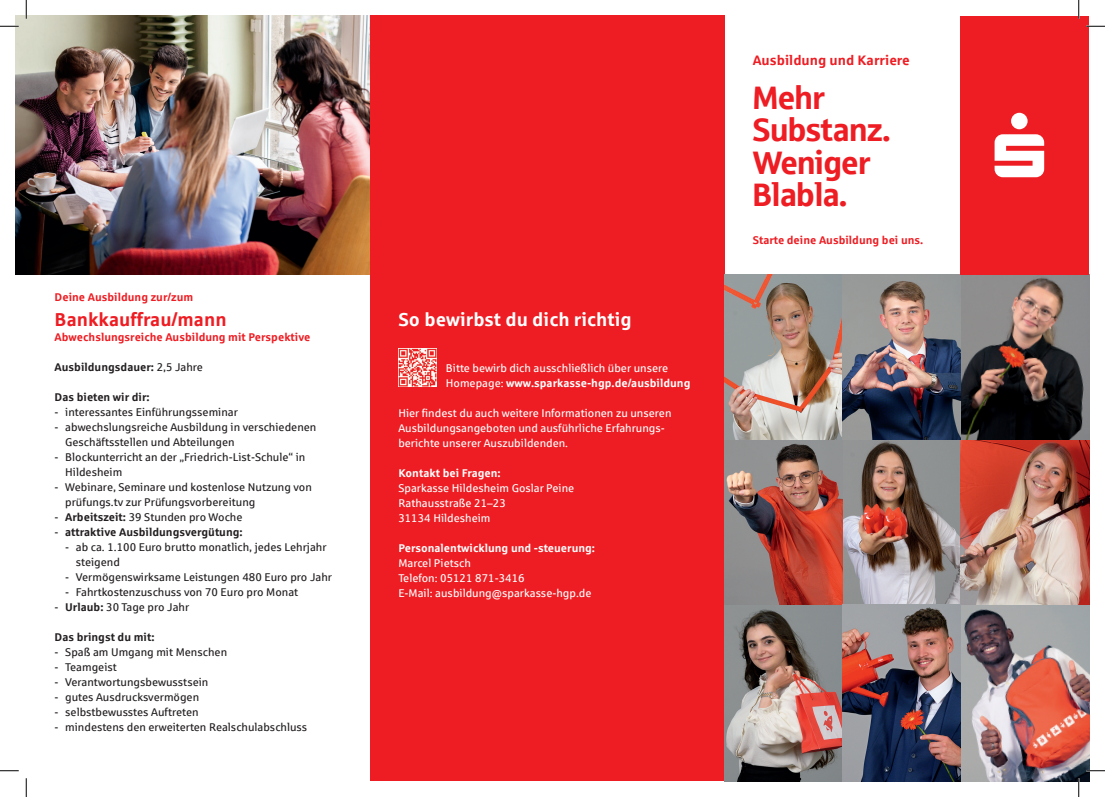
<style>
.page{position:relative;width:1105px;height:797px;background:#fff}
.page>*{position:absolute;margin:0;border:0;box-sizing:border-box;transform-origin:0 0}
.t1{font:32.5px/32.5px "Sparkasse Head";color:#ee1d23}
.t2{font:700 18.75px "Sparkasse Rg";color:#fff}
.t3{font:700 18.75px "Sparkasse Rg";color:#ee1d23}
.t4{font:700 13.75px "Sparkasse Rg";color:#ee1d23}
.t5{font:11.25px/15px "Sparkasse Rg";color:#231f20}
.t6{font:11.25px/15px "Sparkasse Rg";color:#fff}
.t7{font:700 11.25px "Sparkasse Rg";color:#ee1d23}
.t8{font:700 11.25px "Sparkasse Rg";color:#231f20}
.t9{font:700 11.25px "Sparkasse Rg";color:#fff}
.s1{font-weight:400}
.s2{font-weight:700}
</style>
<div class="page">
<div style="left:370px;top:16px;width:354px;height:765px;background:#ee1d23"></div>
<img style="left:16px;top:16px;width:354px;height:258px">
<img style="left:724px;top:274px;width:365px;height:507px">
<svg style="left:398px;top:348px;width:39px;height:39px"></svg>
<img style="left:399px;top:349px;width:38px;height:37px">
<div style="left:960px;top:16px;width:129px;height:258px;background:#ee1d23"></div>
<svg style="left:994px;top:113px;width:50px;height:64px"></svg>
<svg style="left:0;top:25px;width:19px;height:2px"></svg>
<svg style="left:1086px;top:25px;width:19px;height:2px"></svg>
<svg style="left:0;top:770px;width:19px;height:1px"></svg>
<svg style="left:1086px;top:770px;width:19px;height:1px"></svg>
<svg style="left:25px;top:0;width:2px;height:19px"></svg>
<svg style="left:25px;top:778px;width:2px;height:19px"></svg>
<svg style="left:1078px;top:0;width:1px;height:19px"></svg>
<svg style="left:1078px;top:778px;width:1px;height:19px"></svg>
<p class="t7" style="left:55px;top:290px;width:140px">Deine Ausbildung zur/zum</p>
<h2 class="t3" style="left:55px;top:307px;width:174px">Bankkauffrau/mann</h2>
<p class="t7" style="left:55px;top:330px;width:257px">Abwechslungsreiche Ausbildung mit Perspektive</p>
<p class="t8" style="left:55px;top:360px;width:150px">Ausbildungsdauer: <span class="s1">2,5 Jahre</span></p>
<p class="t8" style="left:55px;top:390px;width:97px">Das bieten wir dir:</p>
<p class="t5" style="left:55px;top:404px;width:185px">- interessantes Einführungsseminar</p>
<p class="t5" style="left:65px;top:419px;width:253px;text-indent:-11px">- abwechslungsreiche Ausbildung in verschiedenen<br>Geschäftsstellen und Abteilungen</p>
<p class="t5" style="left:65px;top:449px;width:242px;text-indent:-11px">- Blockunterricht an der „Friedrich-List-Schule“ in<br>Hildesheim</p>
<p class="t5" style="left:65px;top:479px;width:248px;text-indent:-11px">- Webinare, Seminare und kostenlose Nutzung von prüfungs.tv zur Prüfungsvorbereitung</p>
<p class="t5" style="left:55px;top:509px;width:189px">- <span class="s2">Arbeitszeit:</span> 39 Stunden pro Woche</p>
<p class="t8" style="left:55px;top:525px;width:190px"><span class="s1">-</span> attraktive Ausbildungsvergütung:</p>
<p class="t5" style="left:76px;top:539px;width:252px;text-indent:-11px">- ab ca. 1.100 Euro brutto monatlich, jedes Lehrjahr steigend</p>
<p class="t5" style="left:65px;top:569px;width:268px">- Vermögenswirksame Leistungen 480 Euro pro Jahr</p>
<p class="t5" style="left:65px;top:584px;width:234px">- Fahrtkostenzuschuss von 70 Euro pro Monat</p>
<p class="t5" style="left:55px;top:599px;width:136px">- <span class="s2">Urlaub:</span> 30 Tage pro Jahr</p>
<p class="t8" style="left:55px;top:630px;width:101px">Das bringst du mit:</p>
<p class="t5" style="left:55px;top:644px;width:174px">- Spaß am Umgang mit Menschen</p>
<p class="t5" style="left:55px;top:659px;width:64px">- Teamgeist</p>
<p class="t5" style="left:55px;top:674px;width:155px">- Verantwortungsbewusstsein</p>
<p class="t5" style="left:55px;top:689px;width:146px">- gutes Ausdrucksvermögen</p>
<p class="t5" style="left:55px;top:704px;width:145px">- selbstbewusstes Auftreten</p>
<p class="t5" style="left:55px;top:719px;width:254px">- mindestens den erweiterten Realschulabschluss</p>
<h2 class="t2" style="left:398px;top:308px;width:235px">So bewirbst du dich richtig</h2>
<p class="t6" style="left:446px;top:360px;width:246px">Bitte bewirb dich ausschließlich über unsere<br>Homepage: <span class="s2">www.sparkasse-hgp.de/ausbildung</span></p>
<p class="t6" style="left:398px;top:405px;width:275px">Hier findest du auch weitere Informationen zu unseren<br>Ausbildungsangeboten und ausführliche Erfahrungs&shy;berichte unserer Auszubildenden.</p>
<p class="t9" style="left:398px;top:466px;width:104px">Kontakt bei Fragen:</p>
<p class="t6" style="left:398px;top:480px;width:177px">Sparkasse Hildesheim Goslar Peine<br>Rathausstraße 21–23<br>31134 Hildesheim</p>
<p class="t9" style="left:398px;top:541px;width:198px">Personalentwicklung und -steuerung:</p>
<p class="t6" style="left:398px;top:555px;width:195px">Marcel Pietsch<br>Telefon: 05121 871-3416<br>E-Mail: ausbildung@sparkasse-hgp.de</p>
<p class="t4" style="left:753px;top:51px;width:159px">Ausbildung und Karriere</p>
<h1 class="t1" style="left:753px;top:80px;width:139px">Mehr<br>Substanz.<br>Weniger<br>Blabla.</h1>
<p class="t7" style="left:753px;top:233px;width:172px">Starte deine Ausbildung bei uns.</p>
</div>
